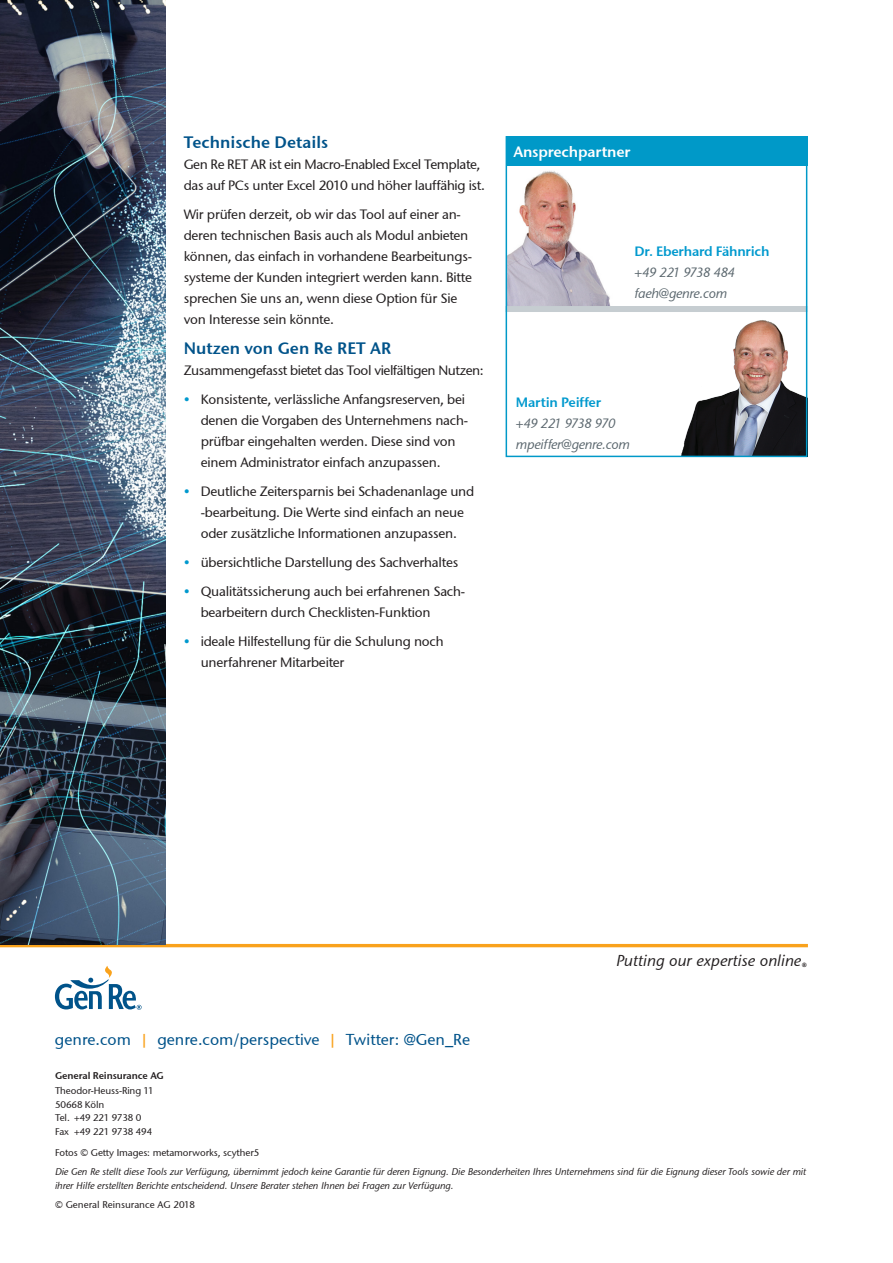
<style>
.page{position:relative;width:893px;height:1263px;background:#fff}
.page>*{position:absolute;margin:0;border:0;box-sizing:border-box;transform-origin:0 0}
.Subtitle___Headline{font:600 16.5px "Stone Sans GC Re";color:#00538a}
.t1{font:15.75px "Stone Sans GC Re";color:#00538a}
.t2{font:italic 15.75px "Stone Sans GC Re";color:#231f20}
.Box_Headings{font:600 15px "Stone Sans GC Re";letter-spacing:-.015em;color:#fff}
.Bodytext{font:13.5px/21px "Stone Sans GC Re";letter-spacing:-.015em;color:#231f20}
.Bodytext-2{font:italic 13.5px/21px "Stone Sans GC Re";letter-spacing:-.02em;color:#5c686f}
.t3{font:italic 9.75px/13.5px "Stone Sans GC Re";letter-spacing:-.01em;color:#231f20}
.t4{font:9.75px/13.5px "Stone Sans GC Re";letter-spacing:-.01em;color:#231f20}
.t5{font:600 9.75px "Stone Sans GC Re";letter-spacing:-.01em;color:#231f20}
.s1{color:#0099ce}
.s2{font-weight:600;font-style:normal;color:#0099ce}
.s3{color:#f9a21c}
</style>
<div class="page">
<hr style="left:0;top:944px;width:808px;height:3px;background:#f9a21c">
<svg style="left:55px;top:966px;width:87px;height:44px"></svg>
<img style="left:0;top:0;width:166px;height:944px">
<img style="left:509px;top:171px;width:102px;height:135px">
<div style="left:506px;top:136px;width:301px;height:30px;background:#0099c8"></div>
<div style="left:506px;top:306px;width:301px;height:6px;background:#c6cdd1"></div>
<img style="left:681px;top:320px;width:123px;height:134px">
<div style="left:506px;top:136px;width:301px;height:321px;border:2px solid #0099c8"></div>
<p class="Subtitle___Headline" style="left:184px;top:132px;width:146px">Technische Details</p>
<p class="Bodytext" style="left:184px;top:154px;width:303px">Gen Re RET AR ist ein Macro-Enabled Excel Template, das auf PCs unter Excel 2010 und höher lauffähig ist.</p>
<p class="Bodytext" style="left:184px;top:204px;width:290px">Wir prüfen derzeit, ob wir das Tool auf einer an&shy;deren technischen Basis auch als Modul anbieten können, das einfach in vorhandene Bearbeitungs&shy;systeme der Kunden integriert werden kann. Bitte sprechen Sie uns an, wenn diese Option für Sie von Interesse sein könnte.</p>
<p class="Subtitle___Headline" style="left:184px;top:337px;width:209px">Nutzen von Gen Re RET AR</p>
<p class="Bodytext" style="left:184px;top:359px;width:302px">Zusammengefasst bietet das Tool vielfältigen Nutzen:</p>
<p class="Bodytext" style="left:201px;top:388px;width:269px;text-indent:-17px"><span class="s1">•</span> Konsistente, verlässliche Anfangsreserven, bei denen die Vorgaben des Unternehmens nach&shy;prüfbar eingehalten werden. Diese sind von einem Administrator einfach anzupassen.</p>
<p class="Bodytext" style="left:184px;top:480px;width:292px;text-align:center"><span class="s1">•</span> Deutliche Zeitersparnis bei Schadenanlage und -bearbeitung. Die Werte sind einfach an neue oder zusätzliche Informationen anzupassen.</p>
<p class="Bodytext" style="left:184px;top:552px;width:276px"><span class="s1">•</span> übersichtliche Darstellung des Sachverhaltes</p>
<p class="Bodytext" style="left:201px;top:581px;width:266px;text-indent:-17px"><span class="s1">•</span> Qualitätssicherung auch bei erfahrenen Sach&shy;bearbeitern durch Checklisten-Funktion</p>
<p class="Bodytext" style="left:201px;top:631px;width:244px;text-indent:-17px"><span class="s1">•</span> ideale Hilfestellung für die Schulung noch unerfahrener Mitarbeiter</p>
<p class="Box_Headings" style="left:513px;top:142px;width:119px">Ansprechpartner</p>
<p class="Bodytext-2" style="left:635px;top:240px;width:136px"><span class="s2">Dr. Eberhard Fähnrich </span>+49 221 9738 484 faeh@genre.com</p>
<p class="Bodytext-2" style="left:516px;top:391px;width:115px"><span class="s2">Martin Peiffer<br></span>+49 221 9738 970 mpeiffer@genre.com</p>
<p class="t1" style="left:55px;top:1030px;width:417px">genre.com <span class="s3">|</span> genre.com/perspective <span class="s3">|</span> Twitter: @Gen_Re</p>
<p class="t2" style="left:616px;top:951px;width:192px">Putting our expertise online<sub>®</sub></p>
<p class="t5" style="left:55px;top:1070px;width:110px">General Reinsurance AG</p>
<p class="t4" style="left:55px;top:1084px;width:100px">Theodor-Heuss-Ring 11<br>50668 Köln<br>Tel. +49 221 9738 0<br>Fax +49 221 9738 494</p>
<p class="t4" style="left:55px;top:1146px;width:206px">Fotos © Getty Images: metamorworks, scyther5</p>
<p class="t3" style="left:55px;top:1165px;width:753px">Die Gen Re stellt diese Tools zur Verfügung, übernimmt jedoch keine Garantie für deren Eignung. Die Besonderheiten Ihres Unternehmens sind für die Eignung dieser Tools sowie der mit ihrer Hilfe erstellten Berichte entscheidend. Unsere Berater stehen Ihnen bei Fragen zur Verfügung.</p>
<p class="t4" style="left:55px;top:1197px;width:141px">© General Reinsurance AG 2018</p>
</div>
